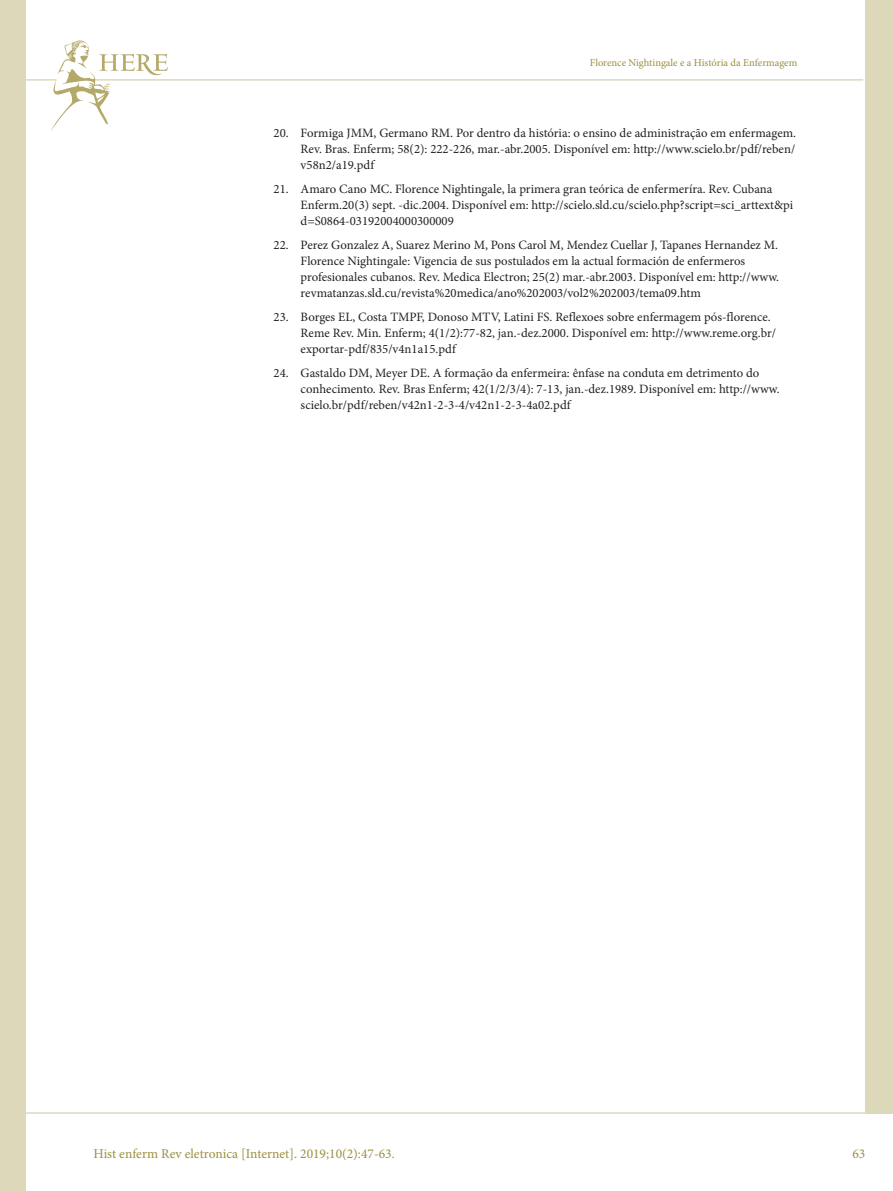
<style>
.page{position:relative;width:893px;height:1191px;background:#fff}
.page>*{position:absolute;margin:0;border:0;box-sizing:border-box;transform-origin:0 0}
.t1{font:13.5px "Minion Pro";color:#9b8f3f}
.t2{font:12.75px/16.2px "Minion Pro";color:#231f20}
.t3{font:10.5px "Minion Pro";color:#9b8f3f}
</style>
<div class="page">
<hr style="left:0;top:1112px;width:893px;height:1px;background:#ded8bb">
<hr style="left:0;top:79px;width:863px;height:2px;background:#ded8bb">
<div style="left:865px;top:0;width:28px;height:1113px;background:#ded8bb"></div>
<div style="left:0;top:0;width:26px;height:1191px;background:#ded8bb"></div>
<svg style="left:50px;top:40px;width:118px;height:91px"></svg>
<p class="t3" style="left:590px;top:56px;width:209px">Florence Nightingale e a História da Enfermagem</p>
<p class="t2" style="left:301px;top:125px;width:497px;text-align:justify;text-indent:-27px">20. Formiga JMM, Germano RM. Por dentro da história: o ensino de administração em enfermagem.<br>Rev. Bras. Enferm; 58(2): 222-226, mar.-abr.2005. Disponível em: http://www.scielo.br/pdf/reben/ v58n2/a19.pdf</p>
<p class="t2" style="left:301px;top:181px;width:494px;text-indent:-27px">21. Amaro Cano MC. Florence Nightingale, la primera gran teórica de enfermeríra. Rev. Cubana<br>Enferm.20(3) sept. -dic.2004. Disponível em: http://scielo.sld.cu/scielo.php?script=sci_arttext&amp;pi d=S0864-03192004000300009</p>
<p class="t2" style="left:301px;top:236px;width:480px;text-indent:-27px">22. Perez Gonzalez A, Suarez Merino M, Pons Carol M, Mendez Cuellar J, Tapanes Hernandez M.<br>Florence Nightingale: Vigencia de sus postulados em la actual formación de enfermeros profesionales cubanos. Rev. Medica Electron; 25(2) mar.-abr.2003. Disponível em: http://www. revmatanzas.sld.cu/revista%20medica/ano%202003/vol2%202003/tema09.htm</p>
<p class="t2" style="left:301px;top:308px;width:477px;text-indent:-27px">23. Borges EL, Costa TMPF, Donoso MTV, Latini FS. Reflexoes sobre enfermagem pós-florence.<br>Reme Rev. Min. Enferm; 4(1/2):77-82, jan.-dez.2000. Disponível em: http://www.reme.org.br/ exportar-pdf/835/v4n1a15.pdf</p>
<p class="t2" style="left:301px;top:364px;width:481px;text-indent:-27px">24. Gastaldo DM, Meyer DE. A formação da enfermeira: ênfase na conduta em detrimento do conhecimento. Rev. Bras Enferm; 42(1/2/3/4): 7-13, jan.-dez.1989. Disponível em: http://www. scielo.br/pdf/reben/v42n1-2-3-4/v42n1-2-3-4a02.pdf</p>
<p class="t1" style="left:94px;top:1144px;width:303px">Hist enferm Rev eletronica [Internet]. 2019;10(2):47-63.</p>
<p class="t1" style="left:852px;top:1144px;width:14px">63</p>
</div>
